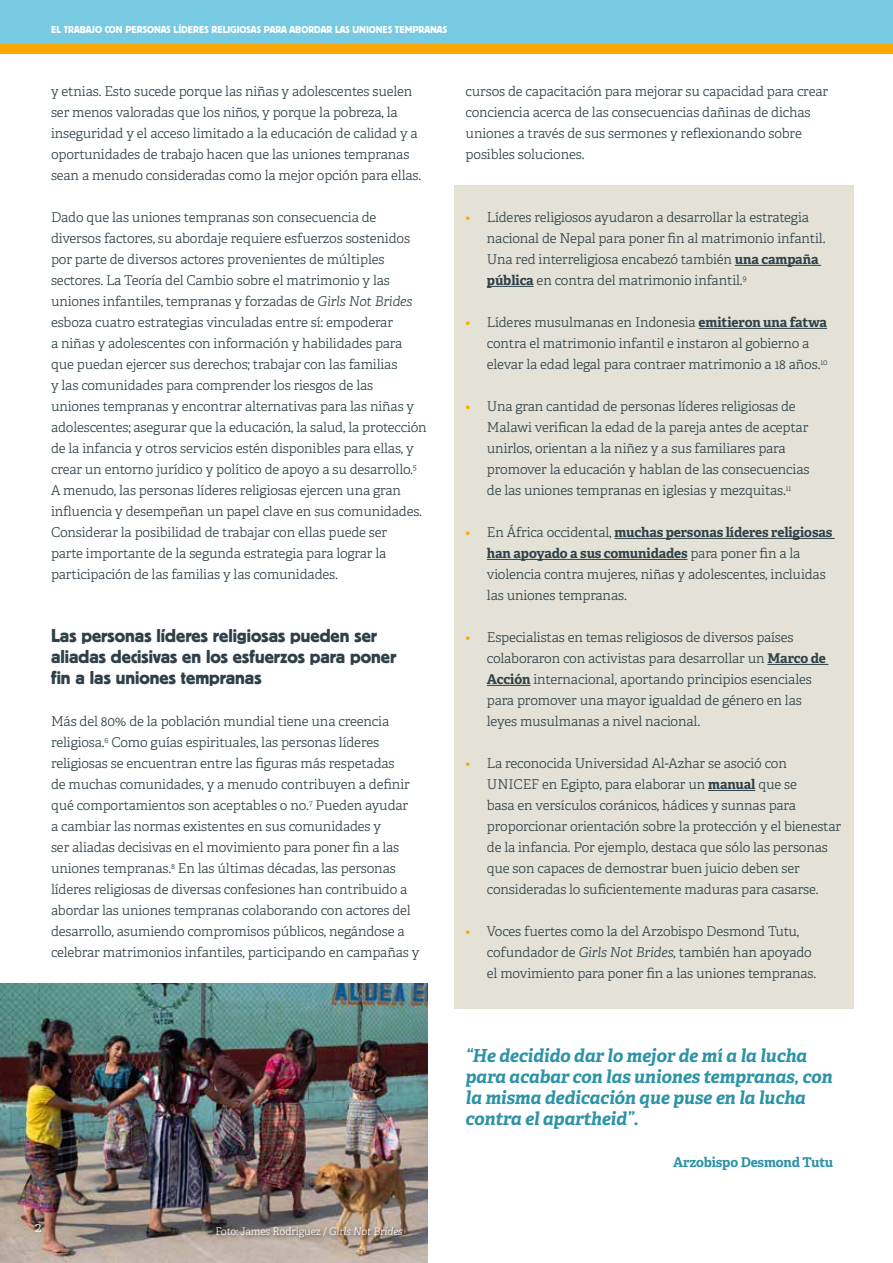
<style>
.page{position:relative;width:893px;height:1263px;background:#fff}
.page>*{position:absolute;margin:0;border:0;box-sizing:border-box;transform-origin:0 0}
.t1{font:19.5px/21px "Platz";color:#2f4148}
.t2{font:italic 700 18px/21px "Adelle";letter-spacing:-.01em;color:#2c93a7}
.t3{font:300 13.5px/21px "Adelle";letter-spacing:-.01em;color:#2f4148}
.t4{font:700 13.5px "Adelle";letter-spacing:-.01em;color:#2c93a7}
.t5{font:300 13.5px "Adelle";color:#fff}
.t6{font:10.5px "Platz";color:#fff}
.t7{font:300 10.5px "Adelle";letter-spacing:-.01em;color:#fff}
.s1{font-style:italic}
.s2{color:#f8a800}
.s3{font-weight:700}
</style>
<div class="page">
<div style="left:0;top:0;width:893px;height:45px;background:#78cae3"></div>
<div style="left:0;top:45px;width:893px;height:9px;background:#f8a800"></div>
<div style="left:454px;top:185px;width:399px;height:824px;background:#e4e2d7"></div>
<hr style="left:735px;top:265px;width:86px;height:1px;background:#2f4148">
<hr style="left:487px;top:286px;width:47px;height:1px;background:#2f4148">
<hr style="left:699px;top:328px;width:128px;height:1px;background:#2f4148">
<hr style="left:614px;top:538px;width:221px;height:1px;background:#2f4148">
<hr style="left:487px;top:559px;width:200px;height:1px;background:#2f4148">
<hr style="left:767px;top:664px;width:61px;height:1px;background:#2f4148">
<hr style="left:487px;top:685px;width:43px;height:1px;background:#2f4148">
<hr style="left:708px;top:790px;width:47px;height:1px;background:#2f4148">
<img style="left:0;top:984px;width:427px;height:279px">
<div style="left:213px;top:1224px;width:195px;height:19px;background:#000;opacity:.75"></div>
<p class="t6" style="left:51px;top:24px;width:398px">EL TRABAJO CON PERSONAS LÍDERES RELIGIOSAS PARA ABORDAR LAS UNIONES TEMPRANAS</p>
<p class="t3" style="left:51px;top:81px;width:372px">y etnias. Esto sucede porque las niñas y adolescentes suelen ser menos valoradas que los niños, y porque la pobreza, la inseguridad y el acceso limitado a la educación de calidad y a oportunidades de trabajo hacen que las uniones tempranas sean a menudo consideradas como la mejor opción para ellas.</p>
<p class="t3" style="left:51px;top:207px;width:377px">Dado que las uniones tempranas son consecuencia de diversos factores, su abordaje requiere esfuerzos sostenidos por parte de diversos actores provenientes de múltiples sectores. La Teoría del Cambio sobre el matrimonio y las uniones infantiles, tempranas y forzadas de <span class="s1">Girls Not Brides </span>esboza cuatro estrategias vinculadas entre sí: empoderar<br>a niñas y adolescentes con información y habilidades para que puedan ejercer sus derechos; trabajar con las familias<br>y las comunidades para comprender los riesgos de las<br>uniones tempranas y encontrar alternativas para las niñas y adolescentes; asegurar que la educación, la salud, la protección de la infancia y otros servicios estén disponibles para ellas, y crear un entorno jurídico y político de apoyo a su desarrollo.<sup>5<br></sup>A menudo, las personas líderes religiosas ejercen una gran influencia y desempeñan un papel clave en sus comunidades.<br>Considerar la posibilidad de trabajar con ellas puede ser<br>parte importante de la segunda estrategia para lograr la participación de las familias y las comunidades.</p>
<h1 class="t1" style="left:51px;top:625px;width:347px">Las personas líderes religiosas pueden ser aliadas decisivas en los esfuerzos para poner fin a las uniones tempranas</h1>
<p class="t3" style="left:51px;top:711px;width:370px">Más del 80% de la población mundial tiene una creencia religiosa.<sup>6</sup> Como guías espirituales, las personas líderes religiosas se encuentran entre las figuras más respetadas<br>de muchas comunidades, y a menudo contribuyen a definir qué comportamientos son aceptables o no.<sup>7</sup> Pueden ayudar<br>a cambiar las normas existentes en sus comunidades y<br>ser aliadas decisivas en el movimiento para poner fin a las uniones tempranas.<sup>8</sup> En las últimas décadas, las personas líderes religiosas de diversas confesiones han contribuido a abordar las uniones tempranas colaborando con actores del desarrollo, asumiendo compromisos públicos, negándose a celebrar matrimonios infantiles, participando en campañas y</p>
<p class="t3" style="left:466px;top:81px;width:364px">cursos de capacitación para mejorar su capacidad para crear conciencia acerca de las consecuencias dañinas de dichas uniones a través de sus sermones y reflexionando sobre posibles soluciones.</p>
<p class="t3" style="left:487px;top:207px;width:340px;text-indent:-21px"><span class="s2">•</span> Líderes religiosos ayudaron a desarrollar la estrategia nacional de Nepal para poner fin al matrimonio infantil.<br>Una red interreligiosa encabezó también <span class="s3">una campaña pública</span> en contra del matrimonio infantil.<sup>9</sup></p>
<p class="t3" style="left:487px;top:312px;width:342px;text-indent:-21px"><span class="s2">•</span> Líderes musulmanas en Indonesia <span class="s3">emitieron una fatwa </span>contra el matrimonio infantil e instaron al gobierno a elevar la edad legal para contraer matrimonio a 18 años.<sup>10</sup></p>
<p class="t3" style="left:487px;top:396px;width:324px;text-indent:-21px"><span class="s2">•</span> Una gran cantidad de personas líderes religiosas de Malawi verifican la edad de la pareja antes de aceptar unirlos, orientan a la niñez y a sus familiares para promover la educación y hablan de las consecuencias de las uniones tempranas en iglesias y mezquitas.<sup>11</sup></p>
<p class="t3" style="left:487px;top:522px;width:347px;text-indent:-21px"><span class="s2">•</span> En África occidental, <span class="s3">muchas personas líderes religiosas han apoyado a sus comunidades</span> para poner fin a la violencia contra mujeres, niñas y adolescentes, incluidas las uniones tempranas.</p>
<p class="t3" style="left:487px;top:627px;width:341px;text-indent:-21px"><span class="s2">•</span> Especialistas en temas religiosos de diversos países colaboraron con activistas para desarrollar un <span class="s3">Marco de Acción</span> internacional, aportando principios esenciales para promover una mayor igualdad de género en las leyes musulmanas a nivel nacional.</p>
<p class="t3" style="left:487px;top:753px;width:356px;text-indent:-21px"><span class="s2">•</span> La reconocida Universidad Al-Azhar se asoció con UNICEF en Egipto, para elaborar un <span class="s3">manual</span> que se<br>basa en versículos coránicos, hádices y sunnas para proporcionar orientación sobre la protección y el bienestar de la infancia. Por ejemplo, destaca que sólo las personas que son capaces de demostrar buen juicio deben ser consideradas lo suficientemente maduras para casarse.</p>
<p class="t3" style="left:487px;top:921px;width:331px;text-indent:-21px"><span class="s2">•</span> Voces fuertes como la del Arzobispo Desmond Tutu, cofundador de <span class="s1">Girls Not Brides,</span> también han apoyado el movimiento para poner fin a las uniones tempranas.</p>
<p class="t5" style="left:35px;top:1219px;width:8px">2</p>
<p class="t7" style="left:215px;top:1225px;width:189px">Foto: James Rodriguez / <span class="s1">Girls Not Brides</span></p>
<h2 class="t2" style="left:466px;top:1045px;width:368px">“He decidido dar lo mejor de mí a la lucha para acabar con las uniones tempranas, con la misma dedicación que puse en la lucha contra el apartheid”.</h2>
<p class="t4" style="left:673px;top:1154px;width:162px">Arzobispo Desmond Tutu</p>
</div>
